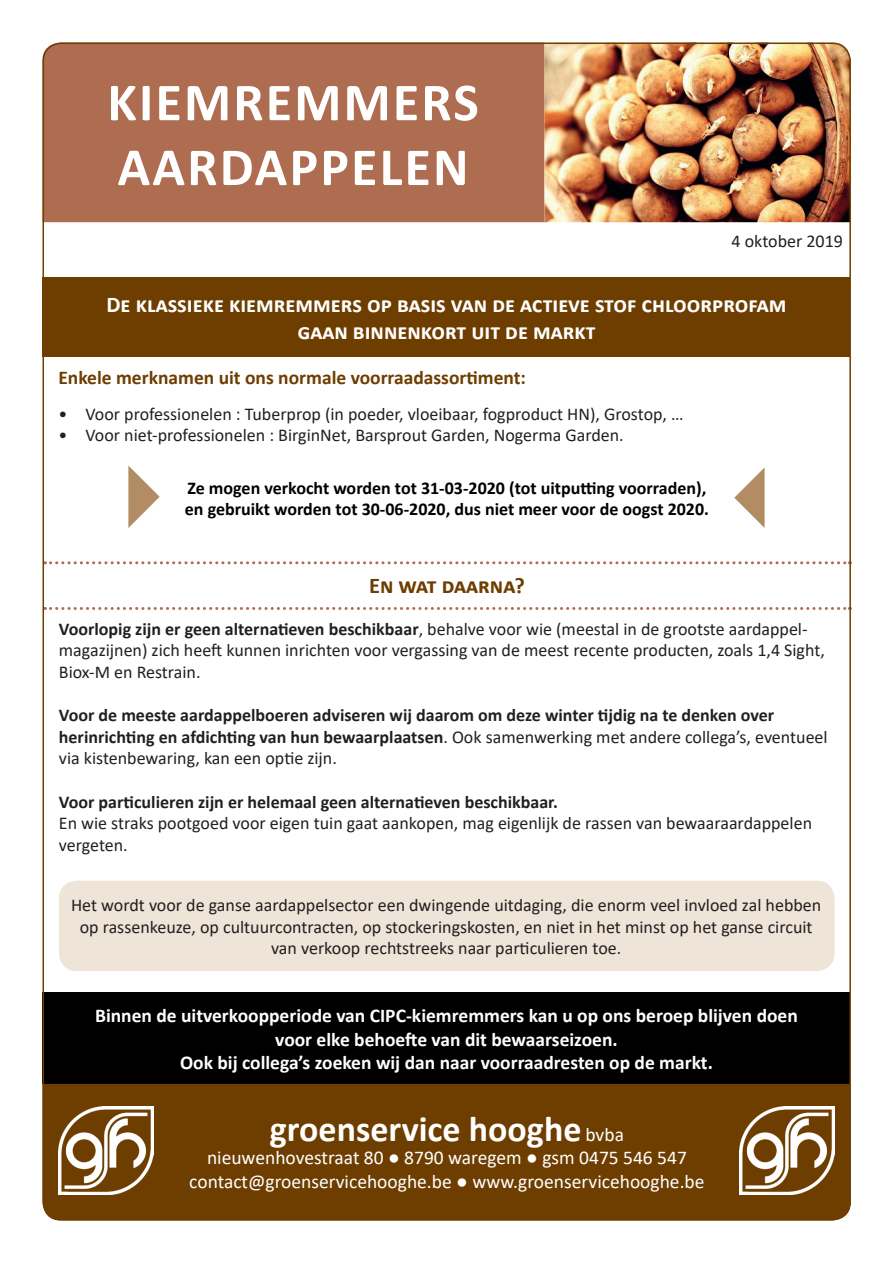
<style>
.page{position:relative;width:893px;height:1263px;background:#fff}
.page>*{position:absolute;margin:0;border:0;box-sizing:border-box;transform-origin:0 0}
.t1{font:700 54px "Calibri";letter-spacing:.04em;color:#fff}
.t2{font:700 36px "Calibri";color:#fff}
.t3{font:700 22.5px "Calibri";color:#fff}
.t4{font:700 22.5px "Calibri";color:#6e3d00}
.t5{font:700 19.5px "Calibri";color:#fff}
.t6{font:19.5px "Calibri";color:#fff}
.t7{font:700 19.5px "Calibri";color:#6e3d00}
.t8{font:18px/21.6px "Calibri";color:#231f20}
.t9{font:700 18px "Calibri";color:#231f20}
.t10{font:700 18px "Calibri";color:#000}
.s1{font-weight:700}
.s2{font-weight:400;font-size:19.5px}
.s3{font-family:"Arial"}
</style>
<div class="page">
<div style="left:43px;top:43px;width:501px;height:179px;background:#ae6d51"></div>
<img style="left:544px;top:43px;width:306px;height:179px">
<div style="left:43px;top:277px;width:807px;height:80px;background:#6e3d00"></div>
<svg style="left:128px;top:466px;width:32px;height:62px"></svg>
<svg style="left:734px;top:467px;width:31px;height:61px"></svg>
<svg style="left:46px;top:561px;width:801px;height:3px"></svg>
<svg style="left:46px;top:607px;width:801px;height:3px"></svg>
<div style="left:59px;top:881px;width:776px;height:90px;background:#eee4d7;border-radius:18px"></div>
<div style="left:43px;top:993px;width:807px;height:91px;background:#000"></div>
<div style="left:43px;top:1084px;width:807px;height:136px;background:#6e3d00"></div>
<img style="left:59px;top:1107px;width:95px;height:87px">
<img style="left:740px;top:1107px;width:95px;height:87px">
<p class="t1" style="left:107px;top:64px;width:373px">KIEMREMMERS</p>
<p class="t1" style="left:118px;top:129px;width:352px">AARDAPPELEN</p>
<p class="t8" style="left:732px;top:230px;width:113px">4 oktober 2019</p>
<p class="t3" style="left:106px;top:289px;width:682px">De klassieke kiemremmers op basis van de actieve stof chloorprofam</p>
<p class="t3" style="left:297px;top:316px;width:300px">gaan binnenkort uit de markt</p>
<p class="t7" style="left:58px;top:363px;width:469px">Enkele merknamen uit ons normale voorraadassortiment:</p>
<p class="t8" style="left:58px;top:402px;width:627px">• Voor professionelen : Tuberprop (in poeder, vloeibaar, fogproduct HN), Grostop, …</p>
<p class="t8" style="left:58px;top:424px;width:567px">• Voor niet-professionelen : BirginNet, Barsprout Garden, Nogerma Garden.</p>
<p class="t10" style="left:187px;top:475px;width:520px">Ze mogen verkocht worden tot 31-03-2020 (tot uitputting voorraden),</p>
<p class="t10" style="left:185px;top:496px;width:526px">en gebruikt worden tot 30-06-2020, dus niet meer voor de oogst 2020.</p>
<p class="t4" style="left:369px;top:570px;width:157px">En wat daarna?</p>
<p class="t8" style="left:59px;top:617px;width:767px"><span class="s1">Voorlopig zijn er geen alternatieven beschikbaar</span>, behalve voor wie (meestal in de grootste aardappel&shy;magazijnen) zich heeft kunnen inrichten voor vergassing van de meest recente producten, zoals 1,4 Sight,<br>Biox-M en Restrain.</p>
<p class="t9" style="left:59px;top:702px;width:717px">Voor de meeste aardappelboeren adviseren wij daarom om deze winter tijdig na te denken over</p>
<p class="t8" style="left:59px;top:725px;width:770px"><span class="s1">herinrichting en afdichting van hun bewaarplaatsen</span>. Ook samenwerking met andere collega’s, eventueel via kistenbewaring, kan een optie zijn.</p>
<p class="t9" style="left:59px;top:789px;width:500px">Voor particulieren zijn er helemaal geen alternatieven beschikbaar.</p>
<p class="t8" style="left:59px;top:812px;width:755px">En wie straks pootgoed voor eigen tuin gaat aankopen, mag eigenlijk de rassen van bewaaraardappelen vergeten.</p>
<p class="t8" style="left:71px;top:894px;width:752px;text-align:center">Het wordt voor de ganse aardappelsector een dwingende uitdaging, die enorm veel invloed zal hebben op rassenkeuze, op cultuurcontracten, op stockeringskosten, en niet in het minst op het ganse circuit van verkoop rechtstreeks naar particulieren toe.</p>
<p class="t5" style="left:95px;top:1002px;width:704px">Binnen de uitverkoopperiode van CIPC-kiemremmers kan u op ons beroep blijven doen</p>
<p class="t5" style="left:275px;top:1025px;width:344px">voor elke behoefte van dit bewaarseizoen.</p>
<p class="t5" style="left:180px;top:1049px;width:534px">Ook bij collega’s zoeken wij dan naar voorraadresten op de markt.</p>
<p class="t2" style="left:270px;top:1103px;width:356px">groenservice hooghe <span class="s2">bvba</span></p>
<p class="t6" style="left:207px;top:1144px;width:481px">nieuwenhovestraat 80 <span class="s3">●</span> 8790 waregem <span class="s3">●</span> gsm 0475 546 547</p>
<p class="t6" style="left:189px;top:1167px;width:517px">contact@groenservicehooghe.be <span class="s3">●</span> www.groenservicehooghe.be</p>
</div>
